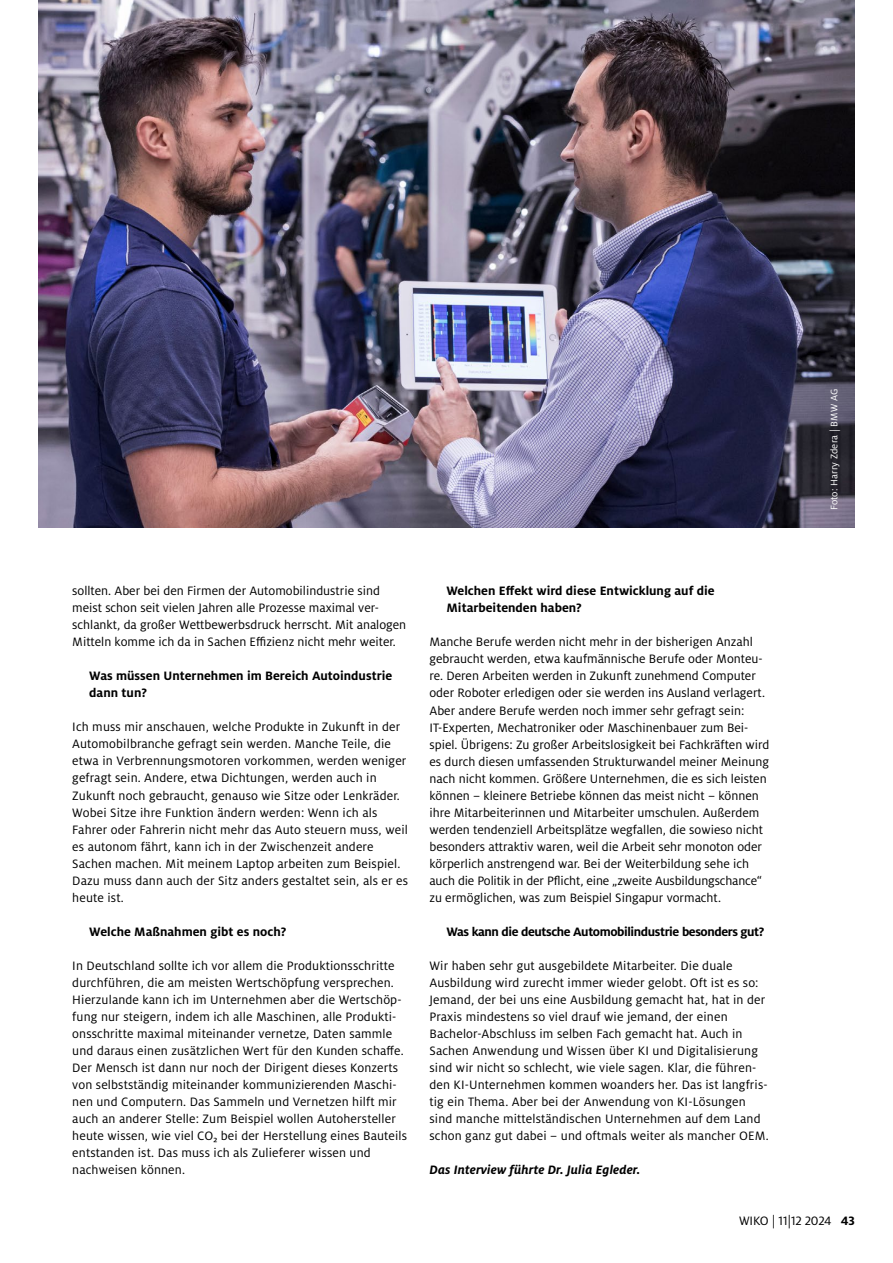
<style>
.page{position:relative;width:893px;height:1263px;background:#fff}
.page>*{position:absolute;margin:0;border:0;box-sizing:border-box;transform-origin:0 0}
.t1{font:13.5px/17px "Milo OT";letter-spacing:.01em;color:#000}
.t2{font:700 13.5px/17px "Milo OT";color:#000}
.t3{font:700 13.5px "Milo OT";letter-spacing:-.03em;color:#000}
.t4{font:italic 700 13.5px "Milo OT";letter-spacing:.01em;color:#000}
.t5{font:13.5px "Milo OT";letter-spacing:-.01em;color:#000}
.t6{font:10.5px "Milo OT";letter-spacing:.01em;color:#fff}
.s1{font-weight:700}
</style>
<div class="page">
<img style="left:38px;top:0;width:817px;height:527px">
<p class="t6" style="left:828px;top:510px;width:123px;rotate:-90deg">Foto: Harry Zdera | BMW AG</p>
<p class="t1" style="left:72px;top:583px;width:336px">sollten. Aber bei den Firmen der Automobilindustrie sind meist schon seit vielen Jahren alle Prozesse maximal ver&shy;schlankt, da großer Wettbewerbsdruck herrscht. Mit analogen Mitteln komme ich da in Sachen Effizienz nicht mehr weiter.</p>
<p class="t2" style="left:89px;top:668px;width:304px">Was müssen Unternehmen im Bereich Autoindustrie dann tun?</p>
<p class="t1" style="left:72px;top:719px;width:337px">Ich muss mir anschauen, welche Produkte in Zukunft in der Automobilbranche gefragt sein werden. Manche Teile, die etwa in Verbrennungsmotoren vorkommen, werden weniger gefragt sein. Andere, etwa Dichtungen, werden auch in Zukunft noch gebraucht, genauso wie Sitze oder Lenkräder.<br>Wobei Sitze ihre Funktion ändern werden: Wenn ich als Fahrer oder Fahrerin nicht mehr das Auto steuern muss, weil es autonom fährt, kann ich in der Zwischenzeit andere Sachen machen. Mit meinem Laptop arbeiten zum Beispiel.<br>Dazu muss dann auch der Sitz anders gestaltet sein, als er es heute ist.</p>
<p class="t2" style="left:89px;top:923px;width:199px">Welche Maßnahmen gibt es noch?</p>
<p class="t1" style="left:72px;top:957px;width:336px">In Deutschland sollte ich vor allem die Produktionsschritte durchführen, die am meisten Wertschöpfung versprechen.<br>Hierzulande kann ich im Unternehmen aber die Wertschöp&shy;fung nur steigern, indem ich alle Maschinen, alle Produkti&shy;onsschritte maximal miteinander vernetze, Daten sammle und daraus einen zusätzlichen Wert für den Kunden schaffe.<br>Der Mensch ist dann nur noch der Dirigent dieses Konzerts von selbstständig miteinander kommunizierenden Maschi&shy;nen und Computern. Das Sammeln und Vernetzen hilft mir auch an anderer Stelle: Zum Beispiel wollen Autohersteller heute wissen, wie viel CO₂ bei der Herstellung eines Bauteils entstanden ist. Das muss ich als Zulieferer wissen und nachweisen können.</p>
<p class="t2" style="left:446px;top:583px;width:270px">Welchen Effekt wird diese Entwicklung auf die<br>Mitarbeitenden haben?</p>
<p class="t1" style="left:429px;top:634px;width:342px">Manche Berufe werden nicht mehr in der bisherigen Anzahl gebraucht werden, etwa kaufmännische Berufe oder Monteu&shy;re. Deren Arbeiten werden in Zukunft zunehmend Computer oder Roboter erledigen oder sie werden ins Ausland verlagert.<br>Aber andere Berufe werden noch immer sehr gefragt sein:<br>IT-Experten, Mechatroniker oder Maschinenbauer zum Bei&shy;spiel. Übrigens: Zu großer Arbeitslosigkeit bei Fachkräften wird es durch diesen umfassenden Strukturwandel meiner Meinung nach nicht kommen. Größere Unternehmen, die es sich leisten können – kleinere Betriebe können das meist nicht – können ihre Mitarbeiterinnen und Mitarbeiter umschulen. Außerdem werden tendenziell Arbeitsplätze wegfallen, die sowieso nicht besonders attraktiv waren, weil die Arbeit sehr monoton oder körperlich anstrengend war. Bei der Weiterbildung sehe ich auch die Politik in der Pflicht, eine „zweite Ausbildungschance“ zu ermöglichen, was zum Beispiel Singapur vormacht.</p>
<p class="t3" style="left:446px;top:924px;width:319px">Was kann die deutsche Automobilindustrie besonders gut?</p>
<p class="t1" style="left:429px;top:957px;width:341px">Wir haben sehr gut ausgebildete Mitarbeiter. Die duale Ausbildung wird zurecht immer wieder gelobt. Oft ist es so:<br>Jemand, der bei uns eine Ausbildung gemacht hat, hat in der Praxis mindestens so viel drauf wie jemand, der einen Bachelor-Abschluss im selben Fach gemacht hat. Auch in Sachen Anwendung und Wissen über KI und Digitalisierung sind wir nicht so schlecht, wie viele sagen. Klar, die führen&shy;den KI-Unternehmen kommen woanders her. Das ist langfris&shy;tig ein Thema. Aber bei der Anwendung von KI-Lösungen sind manche mittelständischen Unternehmen auf dem Land schon ganz gut dabei – und oftmals weiter als mancher OEM.</p>
<p class="t4" style="left:429px;top:1162px;width:212px">Das Interview führte Dr. Julia Egleder.</p>
<p class="t5" style="left:739px;top:1213px;width:117px">WIKO | 11|12 2024 <span class="s1">43</span></p>
</div>
